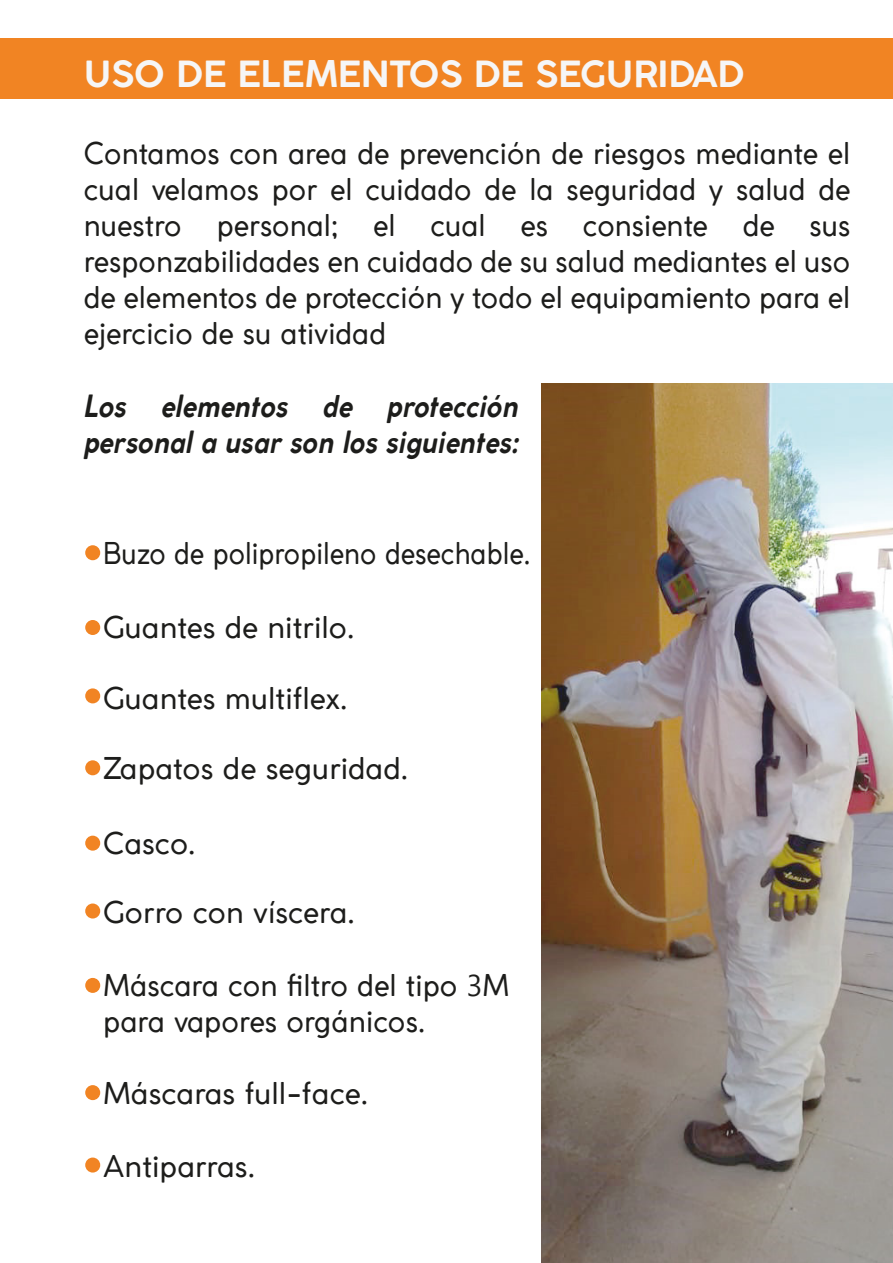
<style>
.page{position:relative;width:893px;height:1263px;background:#fff}
.page>*{position:absolute;margin:0;border:0;box-sizing:border-box;transform-origin:0 0}
.t1{font:700 36px "Coco Gothic";color:#f6f6f6}
.t2{font:30px/36px "Coco Gothic";color:#1d1d1b;text-align:justify;scale:.96 1}
.t3{font:30px/36px "Coco Gothic";color:#1d1d1b}
.t4{font:italic 700 30px/36px "Coco Gothic";color:#1d1d1b;scale:.88 1}
.t5{font:30px "Coco Gothic";color:#1d1d1b;scale:.9 1}
.s1{font-family:"Ebrima"}
</style>
<div class="page">
<div style="left:0;top:38px;width:893px;height:60px;background:#f18423"></div>
<img style="left:542px;top:383px;width:351px;height:880px">
<div style="left:85px;top:545px;width:15px;height:15px;background:#f18423;border-radius:50%"></div>
<div style="left:85px;top:620px;width:15px;height:15px;background:#f18423;border-radius:50%"></div>
<div style="left:85px;top:688px;width:15px;height:15px;background:#f18423;border-radius:50%"></div>
<div style="left:85px;top:760px;width:15px;height:15px;background:#f18423;border-radius:50%"></div>
<div style="left:85px;top:836px;width:15px;height:15px;background:#f18423;border-radius:50%"></div>
<div style="left:85px;top:903px;width:15px;height:15px;background:#f18423;border-radius:50%"></div>
<div style="left:85px;top:978px;width:15px;height:15px;background:#f18423;border-radius:50%"></div>
<div style="left:85px;top:1085px;width:15px;height:15px;background:#f18423;border-radius:50%"></div>
<div style="left:85px;top:1157px;width:15px;height:15px;background:#f18423;border-radius:50%"></div>
<p class="t1" style="left:84px;top:47px;width:662px">USO DE ELEMENTOS DE SEGURIDAD</p>
<p class="t2" style="left:84px;top:134px;width:800px">Contamos con area de prevención de riesgos mediante el cual velamos por el cuidado de la seguridad y salud de nuestro personal; el cual es consiente de sus responzabilidades en cuidado de su salud mediantes el uso de elementos de protección y todo el equipamiento para el ejercicio de su atividad</p>
<p class="t4" style="left:83px;top:388px;width:496px">Los elementos de protección personal a usar son los siguientes:</p>
<p class="t5" style="left:103px;top:530px;width:477px">Buzo de polipropileno desechable.</p>
<p class="t3" style="left:103px;top:608px;width:253px">Guantes de nitrilo.</p>
<p class="t3" style="left:103px;top:680px;width:246px">Guantes multiflex.</p>
<p class="t3" style="left:103px;top:750px;width:307px">Zapatos de seguridad.</p>
<p class="t3" style="left:103px;top:824px;width:94px">Casco.</p>
<p class="t3" style="left:103px;top:893px;width:254px">Gorro con víscera.</p>
<p class="t3" style="left:103px;top:967px;width:408px">Máscara con filtro del tipo <span class="s1">3</span>M para vapores orgánicos.</p>
<p class="t3" style="left:103px;top:1074px;width:267px">Máscaras full-face.</p>
<p class="t3" style="left:103px;top:1147px;width:154px">Antiparras.</p>
</div>
